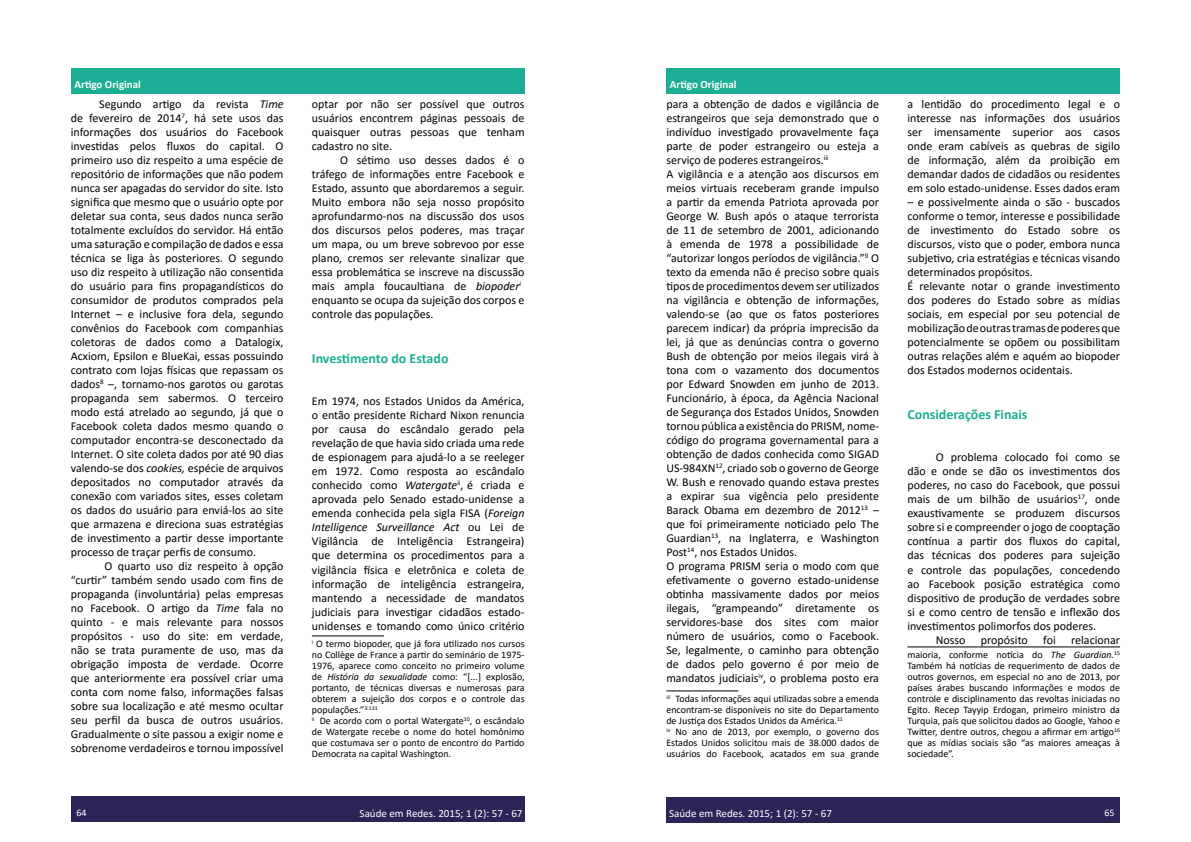
<style>
.page{position:relative;width:1191px;height:842px;background:#fff}
.page>*{position:absolute;margin:0;border:0;box-sizing:border-box;transform-origin:0 0}
.t1{font:700 14px "Calibri";color:#1bae95}
.t2{font:12px/14px "Calibri";color:#000;text-align:justify}
.t3{font:11px "Calibri";color:#fff}
.t4{font:700 11px "Calibri";color:#fff}
.t5{font:10px/11px "Calibri";color:#000}
.t6{font:10px "Calibri";color:#fff}
.s1{font-style:italic}
.s2{color:#fff}
</style>
<div class="page">
<div style="left:71px;top:797px;width:453px;height:25px;background:#2e2356"></div>
<div style="left:666px;top:797px;width:454px;height:26px;background:#2e2356"></div>
<div style="left:71px;top:68px;width:453px;height:26px;background:#1bae95"></div>
<div style="left:666px;top:68px;width:454px;height:26px;background:#1bae95"></div>
<hr style="left:312px;top:635px;width:72px;height:1px;background:#000">
<hr style="left:666px;top:690px;width:72px;height:1px;background:#000">
<hr style="left:907px;top:646px;width:213px;height:1px;background:#000">
<p class="t4" style="left:74px;top:76px;width:68px">Artigo Original</p>
<p class="t4" style="left:670px;top:76px;width:68px">Artigo Original</p>
<p class="t2" style="left:71px;top:97px;width:214px;text-indent:28px">Segundo artigo da revista <span class="s1">Time </span>de fevereiro de 2014<sup>7</sup>, há sete usos das informações dos usuários do Facebook investidas pelos fluxos do capital. O primeiro uso diz respeito a uma espécie de repositório de informações que não podem nunca ser apagadas do servidor do site. Isto significa que mesmo que o usuário opte por deletar sua conta, seus dados nunca serão totalmente excluídos do servidor. Há então uma saturação e compilação de dados e essa técnica se liga às posteriores. O segundo uso diz respeito à utilização não consentida do usuário para fins propagandísticos do consumidor de produtos comprados pela Internet – e inclusive fora dela, segundo convênios do Facebook com companhias coletoras de dados como a Datalogix, Acxiom, Epsilon e BlueKai, essas possuindo contrato com lojas físicas que repassam os dados<sup>8</sup> –, tornamo-nos garotos ou garotas propaganda sem sabermos. O terceiro modo está atrelado ao segundo, já que o Facebook coleta dados mesmo quando o computador encontra-se desconectado da Internet. O site coleta dados por até 90 dias valendo-se dos <span class="s1">cookies,</span> espécie de arquivos depositados no computador através da conexão com variados sites, esses coletam os dados do usuário para enviá-los ao site que armazena e direciona suas estratégias de investimento a partir desse importante processo de traçar perfis de consumo.</p>
<p class="t2" style="left:71px;top:559px;width:214px;text-indent:34px">O quarto uso diz respeito à opção “curtir” também sendo usado com fins de propaganda (involuntária) pelas empresas no Facebook. O artigo da <span class="s1">Time</span> fala no quinto - e mais relevante para nossos propósitos - uso do site: em verdade, não se trata puramente de uso, mas da obrigação imposta de verdade. Ocorre que anteriormente era possível criar uma conta com nome falso, informações falsas sobre sua localização e até mesmo ocultar seu perfil da busca de outros usuários.<br>Gradualmente o site passou a exigir nome e sobrenome verdadeiros e tornou impossível</p>
<p class="t2" style="left:312px;top:97px;width:214px">optar por não ser possível que outros usuários encontrem páginas pessoais de quaisquer outras pessoas que tenham cadastro no site.</p>
<p class="t2" style="left:312px;top:153px;width:214px;text-indent:28px">O sétimo uso desses dados é o tráfego de informações entre Facebook e Estado, assunto que abordaremos a seguir.<br>Muito embora não seja nosso propósito aprofundarmo-nos na discussão dos usos dos discursos pelos poderes, mas traçar um mapa, ou um breve sobrevoo por esse plano, cremos ser relevante sinalizar que essa problemática se inscreve na discussão mais ampla foucaultiana de <span class="s1">biopoder</span><sup>i</sup><sup>1 </sup>enquanto se ocupa da sujeição dos corpos e controle das populações.</p>
<p class="t1" style="left:312px;top:349px;width:138px">Investimento do Estado</p>
<p class="t2" style="left:312px;top:394px;width:214px">Em 1974, nos Estados Unidos da América, o então presidente Richard Nixon renuncia por causa do escândalo gerado pela revelação de que havia sido criada uma rede de espionagem para ajudá-lo a se reeleger em 1972. Como resposta ao escândalo conhecido como <span class="s1">Watergate</span><sup>ii</sup>,<sup>2</sup>é criada e aprovada pelo Senado estado-unidense a emenda conhecida pela sigla FISA (<span class="s1">Foreign Intelligence Surveillance Act</span> ou Lei de Vigilância de Inteligência Estrangeira) que determina os procedimentos para a vigilância física e eletrônica e coleta de informação de inteligência estrangeira, mantendo a necessidade de mandatos judiciais para investigar cidadãos estado&shy;unidenses e tomando como único critério</p>
<p class="t5" style="left:312px;top:638px;width:214px"><sup>i</sup><sup>1</sup>O termo biopoder, que já fora utilizado nos cursos no Collège de France a partir do seminário de 1975- 1976, aparece como conceito no primeiro volume de <span class="s1">História da sexualidade</span> como: “[...] explosão, portanto, de técnicas diversas e numerosas para obterem a sujeição dos corpos e o controle das populações.”<sup>3:131<br>ii</sup><span class="s2">2</span>De acordo com o portal Watergate<sup>10</sup>, o escândalo de Watergate recebe o nome do hotel homônimo que costumava ser o ponto de encontro do Partido Democrata na capital Washington.</p>
<p class="t2" style="left:666px;top:97px;width:214px;text-align:left">para a obtenção de dados e vigilância de estrangeiros que seja demonstrado que o indivíduo investigado provavelmente faça parte de poder estrangeiro ou esteja a serviço de poderes estrangeiros.<sup>iii</sup><sup>3<br></sup>A vigilância e a atenção aos discursos em meios virtuais receberam grande impulso a partir da emenda Patriota aprovada por George W. Bush após o ataque terrorista de 11 de setembro de 2001, adicionando à emenda de 1978 a possibilidade de “autorizar longos períodos de vigilância.”<sup>9</sup> O texto da emenda não é preciso sobre quais tipos de procedimentos devem ser utilizados na vigilância e obtenção de informações, valendo-se (ao que os fatos posteriores parecem indicar) da própria imprecisão da lei, já que as denúncias contra o governo Bush de obtenção por meios ilegais virá à tona com o vazamento dos documentos por Edward Snowden em junho de 2013.<br>Funcionário, à época, da Agência Nacional de Segurança dos Estados Unidos, Snowden tornou pública a existência do PRISM, nome&shy;código do programa governamental para a obtenção de dados conhecida como SIGAD US-984XN<sup>12</sup>, criado sob o governo de George W. Bush e renovado quando estava prestes a expirar sua vigência pelo presidente Barack Obama em dezembro de 2012<sup>13</sup> – que foi primeiramente noticiado pelo The Guardian<sup>13</sup>, na Inglaterra, e Washington Post<sup>14</sup>, nos Estados Unidos.<br>O programa PRISM seria o modo com que efetivamente o governo estado-unidense obtinha massivamente dados por meios ilegais, “grampeando” diretamente os servidores-base dos sites com maior número de usuários, como o Facebook.<br>Se, legalmente, o caminho para obtenção de dados pelo governo é por meio de mandatos judiciais<sup>iv</sup>,<sup>4</sup>o problema posto era</p>
<p class="t5" style="left:666px;top:693px;width:214px"><sup>iii</sup><span class="s2">3</span>Todas informações aqui utilizadas sobre a emenda encontram-se disponíveis no site do Departamento de Justiça dos Estados Unidos da América.<sup>11<br>iv</sup><span class="s2">4</span>No ano de 2013, por exemplo, o governo dos Estados Unidos solicitou mais de 38.000 dados de usuários do Facebook, acatados em sua grande</p>
<p class="t2" style="left:907px;top:97px;width:214px">a lentidão do procedimento legal e o interesse nas informações dos usuários ser imensamente superior aos casos onde eram cabíveis as quebras de sigilo de informação, além da proibição em demandar dados de cidadãos ou residentes em solo estado-unidense. Esses dados eram</p>
<p class="t2" style="left:907px;top:195px;width:214px;text-align:left">– e possivelmente ainda o são - buscados conforme o temor, interesse e possibilidade de investimento do Estado sobre os discursos, visto que o poder, embora nunca subjetivo, cria estratégias e técnicas visando determinados propósitos.<br>É relevante notar o grande investimento dos poderes do Estado sobre as mídias sociais, em especial por seu potencial de mobilização de outras tramas de poderes que potencialmente se opõem ou possibilitam outras relações além e aquém ao biopoder dos Estados modernos ocidentais.</p>
<p class="t1" style="left:907px;top:405px;width:122px">Considerações Finais</p>
<p class="t2" style="left:935px;top:450px;width:186px">O problema colocado foi como se</p>
<p class="t2" style="left:907px;top:464px;width:214px">dão e onde se dão os investimentos dos</p>
<p class="t2" style="left:907px;top:478px;width:214px">poderes, no caso do Facebook, que possui</p>
<p class="t2" style="left:907px;top:492px;width:214px">mais de um bilhão de usuários<sup>17</sup>, onde</p>
<p class="t2" style="left:907px;top:506px;width:214px">exaustivamente se produzem discursos</p>
<p class="t2" style="left:907px;top:520px;width:214px">sobre si e compreender o jogo de cooptação</p>
<p class="t2" style="left:907px;top:534px;width:214px">contínua a partir dos fluxos do capital,</p>
<p class="t2" style="left:907px;top:548px;width:214px">das técnicas dos poderes para sujeição</p>
<p class="t2" style="left:907px;top:562px;width:214px">e controle das populações, concedendo</p>
<p class="t2" style="left:907px;top:576px;width:214px">ao Facebook posição estratégica como</p>
<p class="t2" style="left:907px;top:590px;width:214px">dispositivo de produção de verdades sobre</p>
<p class="t2" style="left:907px;top:604px;width:214px">si e como centro de tensão e inflexão dos</p>
<p class="t2" style="left:907px;top:618px;width:190px">investimentos polimorfos dos poderes.</p>
<p class="t2" style="left:935px;top:632px;width:31px">Nosso</p>
<p class="t2" style="left:981px;top:632px;width:48px">propósito</p>
<p class="t2" style="left:1043px;top:632px;width:14px">foi</p>
<p class="t2" style="left:1071px;top:632px;width:50px">relacionar</p>
<p class="t5" style="left:907px;top:649px;width:214px;text-align:justify">maioria, conforme notícia do <span class="s1">The Guardian.</span><sup>15<br></sup>Também há notícias de requerimento de dados de outros governos, em especial no ano de 2013, por países árabes buscando informações e modos de controle e disciplinamento das revoltas iniciadas no Egito. Recep Tayyip Erdogan, primeiro ministro da Turquia, país que solicitou dados ao Google, Yahoo e Twitter, dentre outros, chegou a afirmar em artigo<sup>16 </sup>que as mídias sociais são “as maiores ameaças à sociedade”.</p>
<p class="t6" style="left:76px;top:806px;width:12px">64</p>
<p class="t3" style="left:360px;top:805px;width:164px">Saúde em Redes. 2015; 1 (2): 57 - 67</p>
<p class="t3" style="left:669px;top:806px;width:164px">Saúde em Redes. 2015; 1 (2): 57 - 67</p>
<p class="t6" style="left:1104px;top:806px;width:12px">65</p>
</div>
